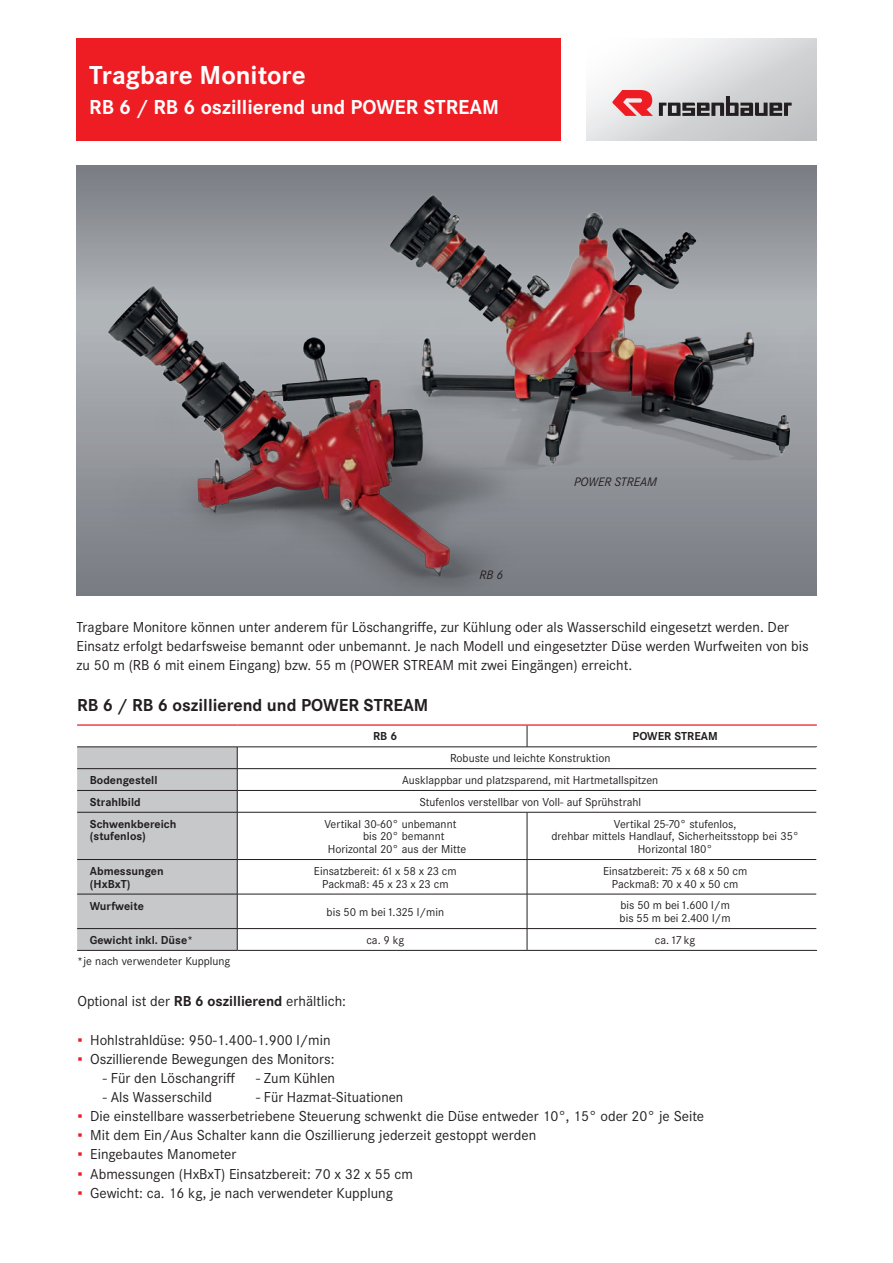
<style>
.page{position:relative;width:893px;height:1263px;background:#fff}
.page>*{position:absolute;margin:0;border:0;box-sizing:border-box;transform-origin:0 0}
.t1{font:700 27px "Corporate S";color:#fff}
.t2{font:700 21px "Corporate S";color:#fff}
.t3{font:700 18px "Corporate S";color:#231f20}
.t4{font:15px/19.2px "Corporate S";color:#231f20}
.t5{font:italic 12.75px "Corporate S";color:#231f20}
.t6{font:12px/12.8px "Corporate S";color:#231f20;text-align:center}
.t7{font:700 12px/12.8px "Corporate S";color:#231f20}
.s1{font-weight:700}
.s2{font-family:"Arial";color:#ee1d23}
</style>
<div class="page">
<svg style="left:77px;top:166px;width:739px;height:429px;background:#85888e"></svg>
<svg style="left:587px;top:38px;width:229px;height:102px"></svg>
<div style="left:77px;top:38px;width:484px;height:102px;background:#ee1d23"></div>
<svg style="left:659px;top:96px;width:133px;height:20px;background:#828183"></svg>
<svg style="left:612px;top:90px;width:41px;height:26px"></svg>
<img style="left:284px;top:174px;width:533px;height:353px">
<img style="left:77px;top:264px;width:530px;height:331px">
<svg style="left:77px;top:726px;width:740px;height:224px"></svg>
<hr style="left:237px;top:768px;width:290px;height:1px;background:#231f20">
<hr style="left:527px;top:768px;width:290px;height:1px;background:#231f20">
<hr style="left:237px;top:790px;width:290px;height:1px;background:#231f20">
<hr style="left:527px;top:790px;width:290px;height:1px;background:#231f20">
<hr style="left:237px;top:894px;width:290px;height:1px;background:#231f20">
<hr style="left:527px;top:894px;width:290px;height:1px;background:#231f20">
<hr style="left:237px;top:928px;width:290px;height:1px;background:#231f20">
<hr style="left:527px;top:928px;width:290px;height:1px;background:#231f20">
<hr style="left:527px;top:860px;width:1px;height:34px;background:#231f20">
<hr style="left:527px;top:894px;width:1px;height:34px;background:#231f20">
<svg style="left:527px;top:929px;width:1px;height:21px"></svg>
<hr style="left:237px;top:812px;width:290px;height:1px;background:#231f20">
<hr style="left:527px;top:812px;width:290px;height:1px;background:#231f20">
<hr style="left:527px;top:812px;width:1px;height:47px;background:#231f20">
<hr style="left:237px;top:859px;width:290px;height:1px;background:#231f20">
<hr style="left:527px;top:859px;width:290px;height:1px;background:#231f20">
<div style="left:77px;top:748px;width:161px;height:202px;background:#c7c8ca"></div>
<hr style="left:77px;top:724px;width:160px;height:2px;background:#ee1d23">
<hr style="left:237px;top:724px;width:290px;height:2px;background:#ee1d23">
<hr style="left:527px;top:724px;width:290px;height:2px;background:#ee1d23">
<hr style="left:77px;top:747px;width:160px;height:1px;background:#231f20">
<hr style="left:237px;top:747px;width:290px;height:1px;background:#231f20">
<hr style="left:527px;top:747px;width:290px;height:1px;background:#231f20">
<hr style="left:77px;top:950px;width:160px;height:1px;background:#231f20">
<hr style="left:237px;top:950px;width:290px;height:1px;background:#231f20">
<hr style="left:527px;top:950px;width:290px;height:1px;background:#231f20">
<svg style="left:527px;top:726px;width:1px;height:21px"></svg>
<h1 class="t1" style="left:89px;top:59px;width:218px">Tragbare Monitore</h1>
<h2 class="t2" style="left:89px;top:95px;width:408px">RB 6 / RB 6 oszillierend und Power Stream</h2>
<p class="t5" style="left:479px;top:568px;width:25px">RB 6</p>
<p class="t5" style="left:574px;top:474px;width:84px">POWER STREAM</p>
<p class="t4" style="left:77px;top:618px;width:734px">Tragbare Monitore können unter anderem für Löschangriffe, zur Kühlung oder als Wasserschild eingesetzt werden. Der<br>Einsatz erfolgt bedarfsweise bemannt oder unbemannt. Je nach Modell und eingesetzter Düse werden Wurfweiten von bis zu 50 m (RB 6 mit einem Eingang) bzw. 55 m (POWER STREAM mit zwei Eingängen) erreicht.</p>
<p class="t3" style="left:77px;top:695px;width:248px">RB 6 / RB 6 oszillierend und POWE</p>
<p class="t3" style="left:348px;top:695px;width:81px">R STREAM</p>
<p class="t7" style="left:373px;top:730px;width:26px">RB 6</p>
<p class="t7" style="left:633px;top:730px;width:16px">POWE</p>
<p class="t7" style="left:664px;top:730px;width:55px">R STREAM</p>
<p class="t6" style="left:450px;top:752px;width:162px">Robuste und leichte Konstruktion</p>
<p class="t7" style="left:90px;top:774px;width:69px">Bodengestell</p>
<p class="t6" style="left:402px;top:774px;width:258px">Ausklappbar und platzsparend, mit Hartmetallspitzen</p>
<p class="t7" style="left:90px;top:796px;width:52px">Strahlbild</p>
<p class="t6" style="left:419px;top:795px;width:223px">Stufenlos verstellbar von Voll- auf Sprühstrahl</p>
<p class="t7" style="left:90px;top:818px;width:88px">Schwenkbereich (stufenlos)</p>
<p class="t6" style="left:324px;top:817px;width:134px">Vertikal 30-60° unbemannt</p>
<p class="t6" style="left:551px;top:817px;width:249px">Vertikal 25-70° stufenlos,<br>drehbar mittels Handlauf, Sicherheitsstopp bei 35°<br>Horizontal 180°</p>
<p class="t6" style="left:363px;top:830px;width:83px">bis 20° bemannt</p>
<p class="t6" style="left:328px;top:843px;width:140px">Horizontal 20° aus der Mitte</p>
<p class="t7" style="left:90px;top:865px;width:75px">Abmessungen (HxBxT)</p>
<p class="t6" style="left:314px;top:865px;width:144px">Einsatzbereit: 61 x 58 x 23 cm<br>Packmaß: 45 x 23 x 23 cm</p>
<p class="t6" style="left:603px;top:865px;width:146px">Einsatzbereit: 75 x 68 x 50 cm<br>Packmaß: 70 x 40 x 50 cm</p>
<p class="t7" style="left:90px;top:899px;width:55px">Wurfweite</p>
<p class="t6" style="left:327px;top:905px;width:119px">bis 50 m bei 1.325 l/min</p>
<p class="t6" style="left:620px;top:899px;width:113px;text-align:left">bis 50 m bei 1.600 l/m bis 55 m bei 2.400 l/m</p>
<p class="t7" style="left:90px;top:934px;width:105px">Gewicht inkl. Düse*</p>
<p class="t6" style="left:366px;top:934px;width:39px">ca. 9 kg</p>
<p class="t6" style="left:655px;top:934px;width:42px">ca. 17 kg</p>
<p class="t6" style="left:77px;top:955px;width:155px">*je nach verwendeter Kupplung</p>
<p class="t4" style="left:77px;top:992px;width:270px">Optional ist der <span class="s1">RB 6 oszillierend</span> erhältlich:</p>
<p class="t4" style="left:77px;top:1030px;width:255px"><span class="s2">▪</span> Hohlstrahldüse: 950-1.400-1.900 l/min</p>
<p class="t4" style="left:77px;top:1049px;width:259px"><span class="s2">▪</span> Oszillierende Bewegungen des Monitors:</p>
<p class="t4" style="left:103px;top:1068px;width:133px">- Für den Löschangriff</p>
<p class="t4" style="left:256px;top:1068px;width:81px">- Zum Kühlen</p>
<p class="t4" style="left:103px;top:1087px;width:111px">- Als Wasserschild</p>
<p class="t4" style="left:256px;top:1087px;width:149px">- Für Hazmat-Situationen</p>
<p class="t4" style="left:77px;top:1106px;width:628px"><span class="s2">▪</span> Die einstellbare wasserbetriebene Steuerung schwenkt die Düse entweder 10°, 15° oder 20° je Seite</p>
<p class="t4" style="left:77px;top:1126px;width:460px"><span class="s2">▪</span> Mit dem Ein/Aus Schalter kann die Oszillierung jederzeit gestoppt werden</p>
<p class="t4" style="left:77px;top:1145px;width:161px"><span class="s2">▪</span> Eingebautes Manometer</p>
<p class="t4" style="left:77px;top:1164px;width:337px"><span class="s2">▪</span> Abmessungen (HxBxT) Einsatzbereit: 70 x 32 x 55 cm</p>
<p class="t4" style="left:77px;top:1183px;width:317px"><span class="s2">▪</span> Gewicht: ca. 16 kg, je nach verwendeter Kupplung</p>
</div>
